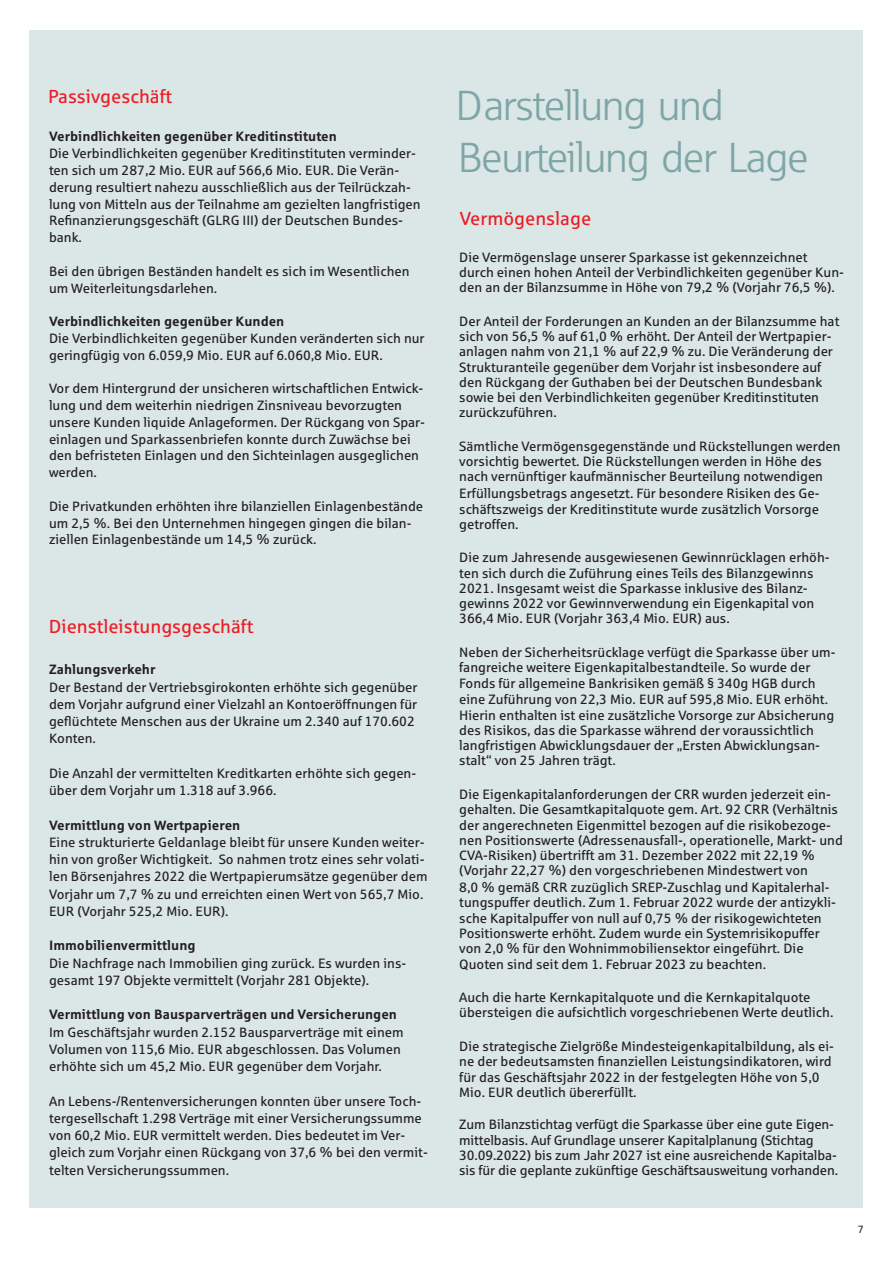
<style>
.page{position:relative;width:894px;height:1263px;background:#fff}
.page>*{position:absolute;margin:0;border:0;box-sizing:border-box;transform-origin:0 0}
.t1{font:42px/52.2px "Sparkasse Lt";letter-spacing:-.045em;color:#7ea5a7}
.t2{font:18.75px "Sparkasse Rg";color:#ed1c24}
.t3{font:13.5px/15.3px "Sparkasse Rg";color:#231f20}
.t4{font:700 13.5px "Sparkasse Rg";color:#231f20}
.t5{font:10.5px "Sparkasse Rg";color:#231f20}
</style>
<div class="page">
<div style="left:30px;top:30px;width:833px;height:1178px;background:#dbe6e7"></div>
<h2 class="t2" style="left:48px;top:89px;width:126px">Passivgeschäft</h2>
<p class="t4" style="left:49px;top:131px;width:289px">Verbindlichkeiten gegenüber Kreditinstituten</p>
<p class="t3" style="left:49px;top:146px;width:373px;line-height:16.8px">Die Verbindlichkeiten gegenüber Kreditinstituten verminder&shy;ten sich um 287,2 Mio. EUR auf 566,6 Mio. EUR. Die Verän&shy;derung resultiert nahezu ausschließlich aus der Teilrückzah&shy;lung von Mitteln aus der Teilnahme am gezielten langfristigen Refinanzierungsgeschäft (GLRG III) der Deutschen Bundes&shy;bank.</p>
<p class="t3" style="left:49px;top:264px;width:362px;line-height:16.8px">Bei den übrigen Beständen handelt es sich im Wesentlichen um Weiterleitungsdarlehen.</p>
<p class="t4" style="left:49px;top:316px;width:237px">Verbindlichkeiten gegenüber Kunden</p>
<p class="t3" style="left:49px;top:331px;width:377px;line-height:16.8px">Die Verbindlichkeiten gegenüber Kunden veränderten sich nur geringfügig von 6.059,9 Mio. EUR auf 6.060,8 Mio. EUR.</p>
<p class="t3" style="left:49px;top:381px;width:378px;line-height:16.8px">Vor dem Hintergrund der unsicheren wirtschaftlichen Entwick&shy;lung und dem weiterhin niedrigen Zinsniveau bevorzugten unsere Kunden liquide Anlageformen. Der Rückgang von Spar&shy;einlagen und Sparkassenbriefen konnte durch Zuwächse bei den befristeten Einlagen und den Sichteinlagen ausgeglichen werden.</p>
<p class="t3" style="left:49px;top:499px;width:376px;line-height:16.8px">Die Privatkunden erhöhten ihre bilanziellen Einlagenbestände um 2,5 %. Bei den Unternehmen hingegen gingen die bilan&shy;ziellen Einlagenbestände um 14,5 % zurück.</p>
<h2 class="t2" style="left:49px;top:620px;width:206px">Dienstleistungsgeschäft</h2>
<p class="t4" style="left:49px;top:664px;width:108px">Zahlungsverkehr</p>
<p class="t3" style="left:49px;top:679px;width:370px;line-height:17.2px">Der Bestand der Vertriebsgirokonten erhöhte sich gegenüber dem Vorjahr aufgrund einer Vielzahl an Kontoeröffnungen für geflüchtete Menschen aus der Ukraine um 2.340 auf 170.602<br>Konten.</p>
<p class="t3" style="left:49px;top:766px;width:369px;line-height:17.2px">Die Anzahl der vermittelten Kreditkarten erhöhte sich gegen&shy;über dem Vorjahr um 1.318 auf 3.966.</p>
<p class="t4" style="left:49px;top:820px;width:193px">Vermittlung von Wertpapieren</p>
<p class="t3" style="left:49px;top:835px;width:380px;line-height:17.2px">Eine strukturierte Geldanlage bleibt für unsere Kunden weiter&shy;hin von großer Wichtigkeit. So nahmen trotz eines sehr volati&shy;len Börsenjahres 2022 die Wertpapierumsätze gegenüber dem Vorjahr um 7,7 % zu und erreichten einen Wert von 565,7 Mio.<br>EUR (Vorjahr 525,2 Mio. EUR).</p>
<p class="t4" style="left:49px;top:940px;width:148px">Immobilienvermittlung</p>
<p class="t3" style="left:49px;top:955px;width:359px;line-height:17.2px">Die Nachfrage nach Immobilien ging zurück. Es wurden ins&shy;gesamt 197 Objekte vermittelt (Vorjahr 281 Objekte).</p>
<p class="t4" style="left:49px;top:1010px;width:349px">Vermittlung von Bausparverträgen und Versicherungen</p>
<p class="t3" style="left:49px;top:1025px;width:356px;line-height:17.2px">Im Geschäftsjahr wurden 2.152 Bausparverträge mit einem<br>Volumen von 115,6 Mio. EUR abgeschlossen. Das Volumen erhöhte sich um 45,2 Mio. EUR gegenüber dem Vorjahr.</p>
<p class="t3" style="left:49px;top:1094px;width:380px;line-height:17.2px">An Lebens-/Rentenversicherungen konnten über unsere Toch&shy;tergesellschaft 1.298 Verträge mit einer Versicherungssumme von 60,2 Mio. EUR vermittelt werden. Dies bedeutet im Ver&shy;gleich zum Vorjahr einen Rückgang von 37,6 % bei den vermit&shy;telten Versicherungssummen.</p>
<h1 class="t1" style="left:456px;top:83px;width:355px">Darstellung und<br>Beurteilung der Lage</h1>
<h2 class="t2" style="left:460px;top:211px;width:133px">Vermögenslage</h2>
<p class="t3" style="left:459px;top:250px;width:386px">Die Vermögenslage unserer Sparkasse ist gekennzeichnet durch einen hohen Anteil der Verbindlichkeiten gegenüber Kun&shy;den an der Bilanzsumme in Höhe von 79,2 % (Vorjahr 76,5 %).</p>
<p class="t3" style="left:459px;top:315px;width:382px">Der Anteil der Forderungen an Kunden an der Bilanzsumme hat sich von 56,5 % auf 61,0 % erhöht. Der Anteil der Wertpapier&shy;anlagen nahm von 21,1 % auf 22,9 % zu. Die Veränderung der Strukturanteile gegenüber dem Vorjahr ist insbesondere auf den Rückgang der Guthaben bei der Deutschen Bundesbank sowie bei den Verbindlichkeiten gegenüber Kreditinstituten zurückzuführen.</p>
<p class="t3" style="left:459px;top:440px;width:383px">Sämtliche Vermögensgegenstände und Rückstellungen werden vorsichtig bewertet. Die Rückstellungen werden in Höhe des nach vernünftiger kaufmännischer Beurteilung notwendigen</p>
<p class="t3" style="left:459px;top:487px;width:362px;text-align:justify">Erfüllungsbetrags angesetzt. Für besondere Risiken des Ge&shy;schäftszweigs der Kreditinstitute wurde zusätzlich Vorsorge getroffen.</p>
<p class="t3" style="left:459px;top:551px;width:372px">Die zum Jahresende ausgewiesenen Gewinnrücklagen erhöh&shy;ten sich durch die Zuführung eines Teils des Bilanzgewinns 2021. Insgesamt weist die Sparkasse inklusive des Bilanz&shy;gewinns 2022 vor Gewinnverwendung ein Eigenkapital von 366,4 Mio. EUR (Vorjahr 363,4 Mio. EUR) aus.</p>
<p class="t3" style="left:459px;top:646px;width:378px">Neben der Sicherheitsrücklage verfügt die Sparkasse über um&shy;fangreiche weitere Eigenkapitalbestandteile. So wurde der<br>Fonds für allgemeine Bankrisiken gemäß § 340g HGB durch</p>
<p class="t3" style="left:459px;top:693px;width:376px">eine Zuführung von 22,3 Mio. EUR auf 595,8 Mio. EUR erhöht.<br>Hierin enthalten ist eine zusätzliche Vorsorge zur Absicherung des Risikos, das die Sparkasse während der voraussichtlich langfristigen Abwicklungsdauer der „Ersten Abwicklungsan&shy;stalt“ von 25 Jahren trägt.</p>
<p class="t3" style="left:459px;top:788px;width:385px">Die Eigenkapitalanforderungen der CRR wurden jederzeit ein&shy;gehalten. Die Gesamtkapitalquote gem. Art. 92 CRR (Verhältnis der angerechneten Eigenmittel bezogen auf die risikobezoge&shy;nen Positionswerte (Adressenausfall-, operationelle, Markt- und CVA-Risiken) übertrifft am 31. Dezember 2022 mit 22,19 % (Vorjahr 22,27 %) den vorgeschriebenen Mindestwert von</p>
<p class="t3" style="left:459px;top:881px;width:378px">8,0 % gemäß CRR zuzüglich SREP-Zuschlag und Kapitalerhal&shy;tungspuffer deutlich. Zum 1. Februar 2022 wurde der antizykli&shy;sche Kapitalpuffer von null auf 0,75 % der risikogewichteten Positionswerte erhöht. Zudem wurde ein Systemrisikopuffer von 2,0 % für den Wohnimmobiliensektor eingeführt. Die Quoten sind seit dem 1. Februar 2023 zu beachten.</p>
<p class="t3" style="left:459px;top:991px;width:376px">Auch die harte Kernkapitalquote und die Kernkapitalquote übersteigen die aufsichtlich vorgeschriebenen Werte deutlich.</p>
<p class="t3" style="left:459px;top:1040px;width:376px">Die strategische Zielgröße Mindesteigenkapitalbildung, als ei&shy;ne der bedeutsamsten finanziellen Leistungsindikatoren, wird für das Geschäftsjahr 2022 in der festgelegten Höhe von 5,0<br>Mio. EUR deutlich übererfüllt.</p>
<p class="t3" style="left:459px;top:1118px;width:380px">Zum Bilanzstichtag verfügt die Sparkasse über eine gute Eigen&shy;mittelbasis. Auf Grundlage unserer Kapitalplanung (Stichtag 30.09.2022) bis zum Jahr 2027 ist eine ausreichende Kapitalba&shy;sis für die geplante zukünftige Geschäftsausweitung vorhanden.</p>
<p class="t5" style="left:858px;top:1226px;width:8px">7</p>
</div>
